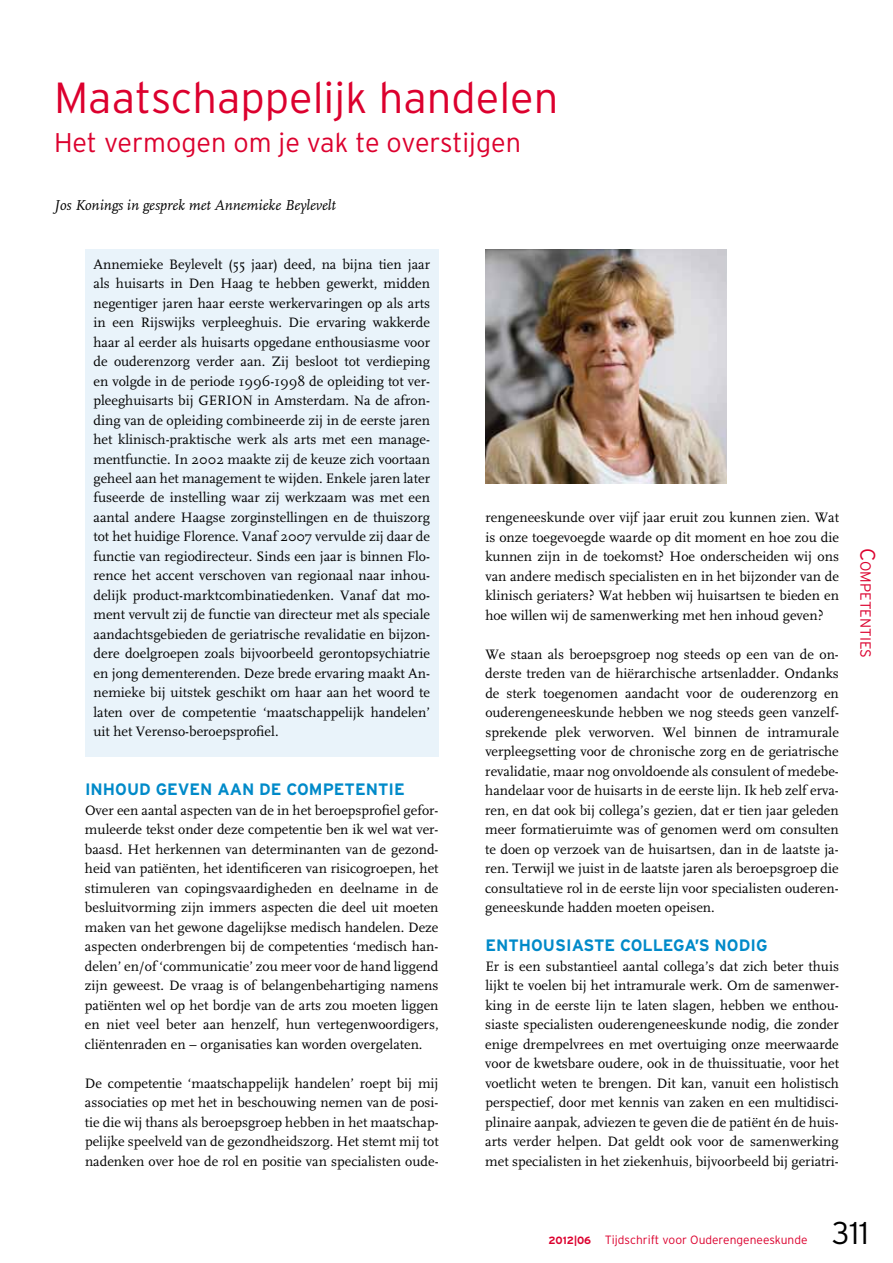
<style>
.page{position:relative;width:893px;height:1263px;background:#fff}
.page>*{position:absolute;margin:0;border:0;box-sizing:border-box;transform-origin:0 0}
.t1{font:300 43.5px "Interstate";color:#dc002e}
.t2{font:300 31.5px "Interstate";color:#000}
.t3{font:300 27px "Interstate";color:#dc002e}
.t4{font:700 16.5px "Interstate";color:#008ac9}
.t5{font:italic 15px "FF Scala";color:#000}
.t6{font:300 14.7px "Interstate";color:#dc002e}
.t7{font:14.25px/19.5px "FF Scala";color:#000;text-align:justify}
.t8{font:300 12px "Interstate";color:#dc002e}
.s1{font-size:21px}
.s2{font-weight:700;font-size:10.5px}
</style>
<div class="page">
<img style="left:485px;top:249px;width:241px;height:234px">
<div style="left:85px;top:249px;width:354px;height:507px;background:#e9f3fa"></div>
<h1 class="t1" style="left:54px;top:73px;width:506px">Maatschappelijk handelen</h1>
<h3 class="t3" style="left:54px;top:127px;width:468px">Het vermogen om je vak te overstijgen</h3>
<p class="t5" style="left:54px;top:197px;width:283px">Jos Konings in gesprek met Annemieke Beylevelt</p>
<p class="t7" style="left:93px;top:254px;width:338px">Annemieke Beylevelt (55 jaar) deed, na bijna tien jaar als huisarts in Den Haag te hebben gewerkt, midden negentiger jaren haar eerste werkervaringen op als arts in een Rijswijks verpleeghuis. Die ervaring wakkerde haar al eerder als huisarts opgedane enthousiasme voor de ouderenzorg verder aan. Zij besloot tot verdieping en volgde in de periode 1996-1998 de opleiding tot ver&shy;pleeghuisarts bij GERION in Amsterdam. Na de afron&shy;ding van de opleiding combineerde zij in de eerste jaren het klinisch-praktische werk als arts met een manage&shy;mentfunctie. In 2002 maakte zij de keuze zich voortaan geheel aan het management te wijden. Enkele jaren later fuseerde de instelling waar zij werkzaam was met een aantal andere Haagse zorginstellingen en de thuiszorg tot het huidige Florence. Vanaf 2007 vervulde zij daar de functie van regiodirecteur. Sinds een jaar is binnen Flo&shy;rence het accent verschoven van regionaal naar inhou&shy;delijk product-marktcombinatiedenken. Vanaf dat mo&shy;ment vervult zij de functie van directeur met als speciale aandachtsgebieden de geriatrische revalidatie en bijzon&shy;dere doelgroepen zoals bijvoorbeeld gerontopsychiatrie en jong dementerenden. Deze brede ervaring maakt An&shy;nemieke bij uitstek geschikt om haar aan het woord te laten over de competentie ‘maatschappelijk handelen’ uit het Verenso-beroepsprofiel.</p>
<p class="t4" style="left:85px;top:780px;width:321px">I NHOUD GEVEN AAN DE COMPETENTIE</p>
<p class="t7" style="left:85px;top:800px;width:355px">Over een aantal aspecten van de in het beroepsprofiel gefor&shy;muleerde tekst onder deze competentie ben ik wel wat ver&shy;baasd. Het herkennen van determinanten van de gezond&shy;heid van patiënten, het identificeren van risicogroepen, het stimuleren van copingsvaardigheden en deelname in de besluitvorming zijn immers aspecten die deel uit moeten maken van het gewone dagelijkse medisch handelen. Deze aspecten onderbrengen bij de competenties ‘medisch han&shy;delen’ en/of ‘communicatie’ zou meer voor de hand liggend zijn geweest. De vraag is of belangenbehartiging namens patiënten wel op het bordje van de arts zou moeten liggen en niet veel beter aan henzelf, hun vertegenwoordigers, cliëntenraden en – organisaties kan worden overgelaten.</p>
<p class="t7" style="left:85px;top:1073px;width:355px">De competentie ‘maatschappelijk handelen’ roept bij mij associaties op met het in beschouwing nemen van de posi&shy;tie die wij thans als beroepsgroep hebben in het maatschap&shy;pelijke speelveld van de gezondheidszorg. Het stemt mij tot nadenken over hoe de rol en positie van specialisten oude-</p>
<p class="t7" style="left:485px;top:508px;width:355px">rengeneeskunde over vijf jaar eruit zou kunnen zien. Wat is onze toegevoegde waarde op dit moment en hoe zou die kunnen zijn in de toekomst? Hoe onderscheiden wij ons van andere medisch specialisten en in het bijzonder van de klinisch geriaters? Wat hebben wij huisartsen te bieden en hoe willen wij de samenwerking met hen inhoud geven?</p>
<p class="t7" style="left:485px;top:644px;width:355px">We staan als beroepsgroep nog steeds op een van de on&shy;derste treden van de hiërarchische artsenladder. Ondanks de sterk toegenomen aandacht voor de ouderenzorg en ouderengeneeskunde hebben we nog steeds geen vanzelf&shy;sprekende plek verworven. Wel binnen de intramurale verpleegsetting voor de chronische zorg en de geriatrische revalidatie, maar nog onvoldoende als consulent of medebe&shy;handelaar voor de huisarts in de eerste lijn. Ik heb zelf erva&shy;ren, en dat ook bij collega’s gezien, dat er tien jaar geleden meer formatieruimte was of genomen werd om consulten te doen op verzoek van de huisartsen, dan in de laatste ja&shy;ren. Terwijl we juist in de laatste jaren als beroepsgroep die consultatieve rol in de eerste lijn voor specialisten ouderen&shy;geneeskunde hadden moeten opeisen.</p>
<p class="t4" style="left:485px;top:936px;width:284px">ENTHOUSIASTE COLLEGA’S NODIG</p>
<p class="t7" style="left:485px;top:956px;width:355px">Er is een substantieel aantal collega’s dat zich beter thuis lijkt te voelen bij het intramurale werk. Om de samenwer&shy;king in de eerste lijn te laten slagen, hebben we enthou&shy;siaste specialisten ouderengeneeskunde nodig, die zonder enige drempelvrees en met overtuiging onze meerwaarde voor de kwetsbare oudere, ook in de thuissituatie, voor het voetlicht weten te brengen. Dit kan, vanuit een holistisch perspectief, door met kennis van zaken en een multidisci&shy;plinaire aanpak, adviezen te geven die de patiënt én de huis&shy;arts verder helpen. Dat geldt ook voor de samenwerking met specialisten in het ziekenhuis, bijvoorbeeld bij geriatri-</p>
<p class="t6" style="left:874px;top:548px;width:112px;rotate:90deg"><span class="s1">C</span>OMPETENTIES</p>
<p class="t8" style="left:549px;top:1233px;width:260px"><span class="s2">2012|06</span> Tijdschrift voor Ouderengeneeskunde</p>
<h2 class="t2" style="left:832px;top:1215px;width:39px">311</h2>
</div>
